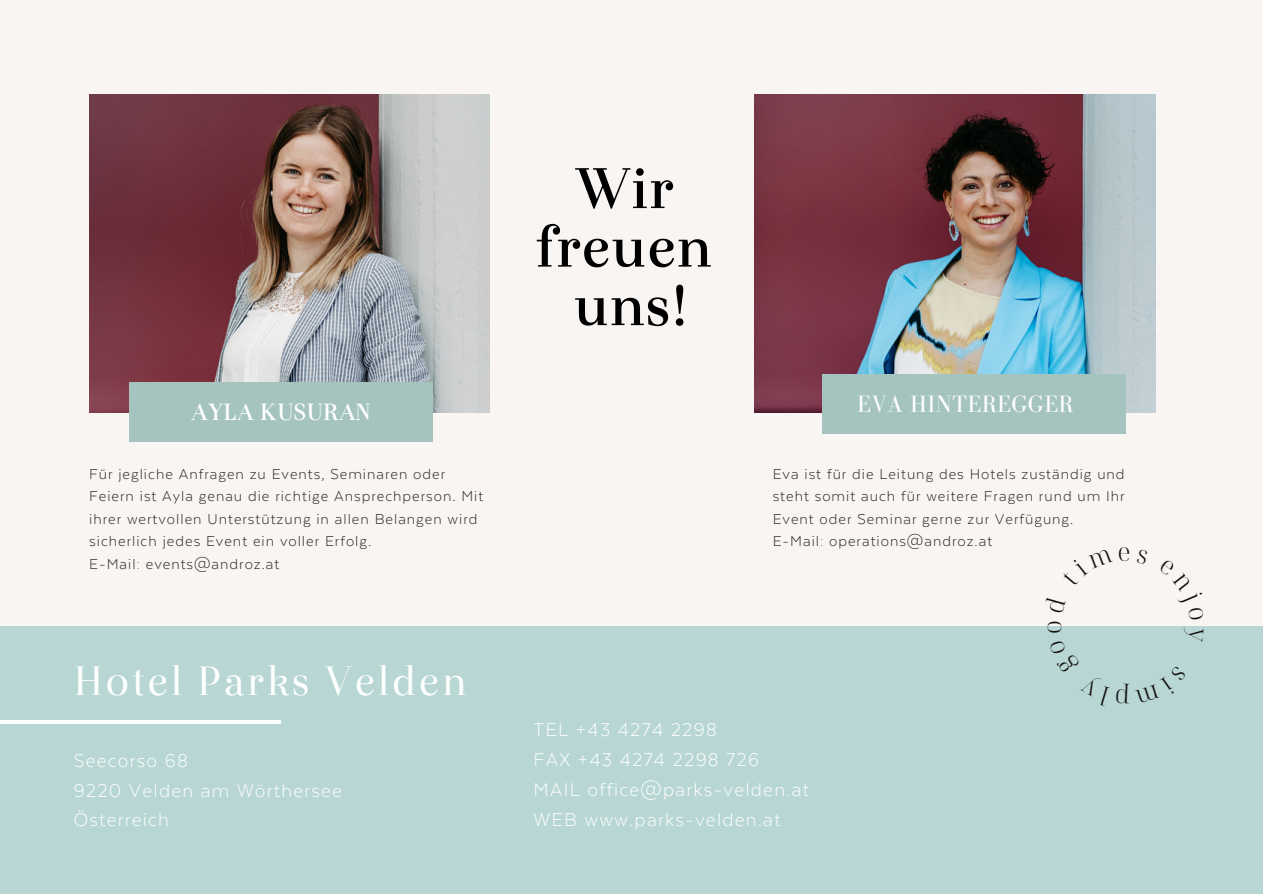
<style>
.page{position:relative;width:1263px;height:894px;background:#fff}
.page>*{position:absolute;margin:0;border:0;box-sizing:border-box;transform-origin:0 0}
.t1{font:600 60px "Otama";color:#000}
.t2{font:42.45px "Otama Display";letter-spacing:.06em;color:#feffff}
.t3{font:24.3px "Bodoni FLF";letter-spacing:.01em;color:#fff}
.t4{font:600 24.3px "Otama";letter-spacing:.01em;color:#fff}
.t5{font:300 21.3px "Texta";letter-spacing:.06em;color:#feffff}
.t6{font:300 16.5px/22.5px "Texta";letter-spacing:.06em;color:#222;text-align:justify}
</style>
<div class="page">
<div style="left:0;top:0;width:1262px;height:893px;background:#f9f5f2"></div>
<div style="left:0;top:626px;width:1263px;height:267px;background:#b8d6d4"></div>
<hr style="left:0;top:720px;width:281px;height:3px;background:#feffff">
<img style="left:755px;top:94px;width:400px;height:318px">
<img style="left:89px;top:94px;width:401px;height:318px">
<div style="left:823px;top:374px;width:303px;height:59px;background:#a6c4bf"></div>
<div style="left:129px;top:383px;width:303px;height:58px;background:#a6c4bf"></div>
<svg style="left:1159px;top:626px;width:45px;height:15px"></svg>
<div style="left:1116px;top:665px;width:70px;height:39px;background:#b8d6d4"></div>
<div style="left:1049px;top:639px;width:61px;height:67px;background:#b8d6d4"></div>
<svg style="left:1047px;top:626px;width:14px;height:6px"></svg>
<p class="t4" style="left:191px;top:402px;width:181px">AYLA KUSURAN</p>
<p class="t6" style="left:89px;top:462px;width:396px;text-align:left">Für jegliche Anfragen zu Events, Seminaren oder Feiern ist Ayla genau die richtige Ansprechperson. Mit ihrer wertvollen Unterstützung in allen Belangen wird sicherlich jedes Event ein voller Erfolg.</p>
<p class="t6" style="left:89px;top:552px;width:192px">E-Mail: events@androz.at</p>
<p class="t2" style="left:74px;top:664px;width:395px">Hotel Parks Velden</p>
<p class="t5" style="left:74px;top:750px;width:116px">Seecorso 68</p>
<p class="t5" style="left:74px;top:780px;width:270px">9220 Velden am Wörthersee</p>
<p class="t5" style="left:74px;top:809px;width:97px">Österreich</p>
<p class="t1" style="left:575px;top:163px;width:101px">Wir</p>
<p class="t1" style="left:536px;top:221px;width:178px">freuen</p>
<p class="t1" style="left:573px;top:280px;width:117px">uns!</p>
<p class="t3" style="left:857px;top:390px;width:218px">EVA HINTEREGGER</p>
<p class="t6" style="left:773px;top:462px;width:353px">Eva ist für die Leitung des Hotels zuständig und steht somit auch für weitere Fragen rund um Ihr Event oder Seminar gerne zur Verfügung.</p>
<p class="t6" style="left:773px;top:530px;width:221px">E-Mail: operations@androz.at</p>
<p class="t5" style="left:533px;top:719px;width:185px">TEL +43 4274 2298</p>
<p class="t5" style="left:533px;top:749px;width:227px">FAX +43 4274 2298 726</p>
<p class="t5" style="left:533px;top:779px;width:277px">MAIL office@parks-velden.at</p>
<p class="t5" style="left:533px;top:808px;width:249px">WEB www.parks-velden.at</p>
</div>
